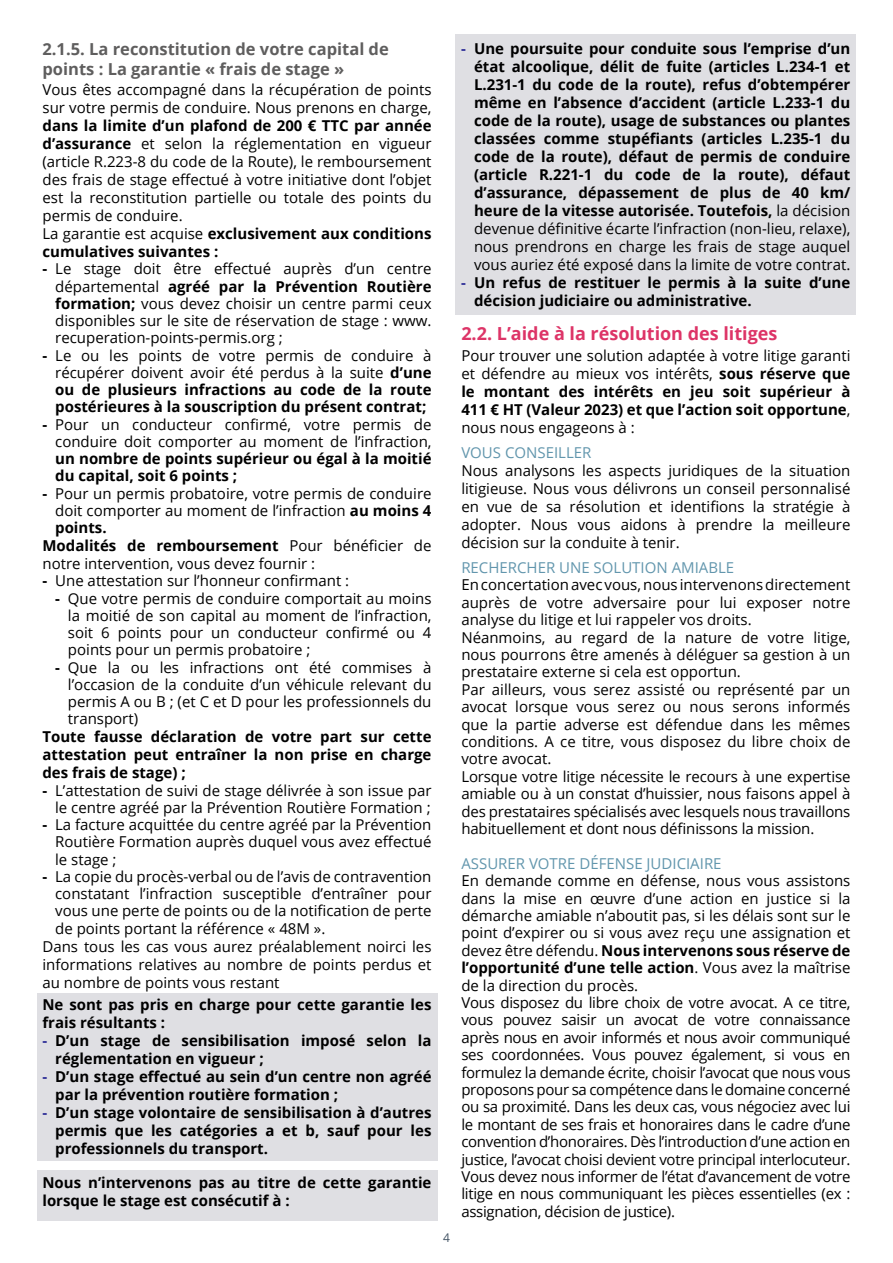
<style>
.page{position:relative;width:893px;height:1263px;background:#fff}
.page>*{position:absolute;margin:0;border:0;box-sizing:border-box;transform-origin:0 0}
.t1{font:700 18px "Open Sans";color:#dd3467}
.t2{font:700 16.5px/19.8px "Open Sans";color:#5f5e5e}
.t3{font:15px/18px "Open Sans";color:#000;text-align:justify}
.t4{font:700 15px/18px "Open Sans";color:#000}
.t5{font:15px/17.4px "Open Sans";letter-spacing:-.02em;color:#000}
.t6{font:15px "Open Sans";color:#6296ad}
.t7{font:12px "Open Sans";color:#435464}
.s1{font-weight:700}
.s2{font-weight:400}
.s3{color:#339}
</style>
<div class="page">
<div style="left:37px;top:993px;width:400px;height:168px;background:#dfdfe3"></div>
<div style="left:37px;top:1170px;width:400px;height:50px;background:#dfdfe3"></div>
<div style="left:455px;top:34px;width:401px;height:281px;background:#dfdfe3"></div>
<p class="t2" style="left:43px;top:39px;width:348px">2.1.5. La reconstitution de votre capital de points : La garantie « frais de stage »</p>
<p class="t3" style="left:43px;top:80px;width:391px">Vous êtes accompagné dans la récupération de points sur votre permis de conduire. Nous prenons en charge,</p>
<p class="t3" style="left:43px;top:116px;width:391px;text-align:left"><span class="s1">dans la limite d’un plafond de 200 € TTC par année d’assurance</span> et selon la réglementation en vigueur (article R.223-8 du code de la Route), le remboursement des frais de stage effectué à votre initiative dont l’objet est la reconstitution partielle ou totale des points du permis de conduire.<br>La garantie est acquise <span class="s1">exclusivement aux conditions cumulatives suivantes :</span></p>
<p class="t3" style="left:55px;top:260px;width:378px;line-height:17.2px;text-indent:-13px"><span class="s1">-</span> Le stage doit être effectué auprès d’un centre départemental <span class="s1">agréé par la Prévention Routière formation;</span> vous devez choisir un centre parmi ceux disponibles sur le site de réservation de stage : www. recuperation-points-permis.org ;</p>
<p class="t4" style="left:55px;top:346px;width:378px;line-height:17.2px;text-align:justify;text-indent:-13px">- <span class="s2">Le ou les points de votre permis de conduire à récupérer doivent avoir été perdus à la suite</span> d’une ou de plusieurs infractions au code de la route postérieures à la souscription du présent contrat;</p>
<p class="t3" style="left:42px;top:415px;width:391px;line-height:17.2px;text-align:right"><span class="s1">-</span> Pour un conducteur confirmé, votre permis de conduire doit comporter au moment de l’infraction,</p>
<p class="t4" style="left:55px;top:450px;width:378px;line-height:17.2px">un nombre de points supérieur ou égal à la moitié du capital, soit 6 points ;</p>
<p class="t3" style="left:42px;top:484px;width:391px"><span class="s1">-</span> Pour un permis probatoire, votre permis de conduire</p>
<p class="t3" style="left:55px;top:501px;width:378px">doit comporter au moment de l’infraction <span class="s1">au moins 4</span></p>
<p class="t4" style="left:55px;top:518px;width:53px">points.</p>
<p class="t4" style="left:42px;top:536px;width:391px">Modalités de remboursement <span class="s2">Pour bénéficier de</span></p>
<p class="t3" style="left:42px;top:554px;width:274px">notre intervention, vous devez fournir :</p>
<p class="t3" style="left:42px;top:571px;width:308px"><span class="s1">-</span> Une attestation sur l’honneur confirmant :</p>
<p class="t3" style="left:68px;top:589px;width:365px;line-height:17.2px;text-indent:-13px"><span class="s1">-</span> Que votre permis de conduire comportait au moins la moitié de son capital au moment de l’infraction, soit 6 points pour un conducteur confirmé ou 4 points pour un permis probatoire ;</p>
<p class="t3" style="left:68px;top:658px;width:365px;line-height:17.2px;text-indent:-13px"><span class="s1">-</span> Que la ou les infractions ont été commises à l’occasion de la conduite d’un véhicule relevant du permis A ou B ; (et C et D pour les professionnels du transport)</p>
<p class="t4" style="left:42px;top:728px;width:391px;text-align:justify">Toute fausse déclaration de votre part sur cette attestation peut entraîner la non prise en charge des frais de stage) ;</p>
<p class="t3" style="left:42px;top:781px;width:391px;line-height:17.2px;text-align:right"><span class="s1">-</span> L’attestation de suivi de stage délivrée à son issue par le centre agréé par la Prévention Routière Formation ;</p>
<p class="t3" style="left:55px;top:816px;width:378px;line-height:17.2px;text-indent:-13px"><span class="s1">-</span> La facture acquittée du centre agréé par la Prévention Routière Formation auprès duquel vous avez effectué le stage ;</p>
<p class="t3" style="left:42px;top:867px;width:391px"><span class="s1">-</span> La copie du procès-verbal ou de l’avis de contravention</p>
<p class="t3" style="left:55px;top:884px;width:378px">constatant l’infraction susceptible d’entraîner pour</p>
<p class="t3" style="left:55px;top:901px;width:378px">vous une perte de points ou de la notification de perte</p>
<p class="t3" style="left:55px;top:919px;width:272px">de points portant la référence « 48M ».</p>
<p class="t3" style="left:42px;top:937px;width:391px">Dans tous les cas vous aurez préalablement noirci les</p>
<p class="t3" style="left:42px;top:955px;width:391px">informations relatives au nombre de points perdus et</p>
<p class="t3" style="left:42px;top:973px;width:239px">au nombre de points vous restant</p>
<p class="t4" style="left:42px;top:995px;width:391px">Ne sont pas pris en charge pour cette garantie les frais résultants :</p>
<p class="t4" style="left:55px;top:1031px;width:378px;text-indent:-13px"><span class="s3">-</span> D’un stage de sensibilisation imposé selon la réglementation en vigueur ;</p>
<p class="t4" style="left:55px;top:1067px;width:378px;text-indent:-13px"><span class="s3">-</span> D’un stage effectué au sein d’un centre non agréé par la prévention routière formation ;</p>
<p class="t4" style="left:55px;top:1103px;width:378px;text-align:justify;text-indent:-13px"><span class="s3">-</span> D’un stage volontaire de sensibilisation à d’autres permis que les catégories a et b, sauf pour les professionnels du transport.</p>
<p class="t4" style="left:42px;top:1173px;width:391px">Nous n’intervenons pas au titre de cette garantie lorsque le stage est consécutif à :</p>
<p class="t7" style="left:443px;top:1229px;width:8px">4</p>
<p class="t4" style="left:474px;top:39px;width:378px;text-align:justify;text-indent:-13px"><span class="s3">-</span> Une poursuite pour conduite sous l’emprise d’un état alcoolique, délit de fuite (articles L.234-1 et L.231-1 du code de la route), refus d’obtempérer même en l’absence d’accident (article L.233-1 du code de la route), usage de substances ou plantes classées comme stupéfiants (articles L.235-1 du code de la route), défaut de permis de conduire (article R.221-1 du code de la route), défaut d’assurance, dépassement de plus de 40 km/ heure de la vitesse autorisée. Toutefois, <span class="s2">la décision devenue définitive écarte l’infraction (non-lieu, relaxe), nous prendrons en charge les frais de stage auquel vous auriez été exposé dans la limite de votre contrat.</span></p>
<p class="t4" style="left:474px;top:273px;width:378px;text-indent:-13px"><span class="s3">-</span> Un refus de restituer le permis à la suite d’une décision judiciaire ou administrative.</p>
<p class="t1" style="left:461px;top:321px;width:318px">2.2. L’aide à la résolution des litiges</p>
<p class="t3" style="left:461px;top:346px;width:391px">Pour trouver une solution adaptée à votre litige garanti et défendre au mieux vos intérêts, <span class="s1">sous réserve que le montant des intérêts en jeu soit supérieur à 411 € HT (Valeur 2023) et que l’action soit opportune</span>, nous nous engageons à :</p>
<p class="t6" style="left:461px;top:442px;width:132px">VOUS CONSEILLER</p>
<p class="t3" style="left:461px;top:461px;width:391px">Nous analysons les aspects juridiques de la situation litigieuse. Nous vous délivrons un conseil personnalisé en vue de sa résolution et identifions la stratégie à adopter. Nous vous aidons à prendre la meilleure décision sur la conduite à tenir.</p>
<p class="t6" style="left:461px;top:557px;width:274px">RECHERCHER UNE SOLUTION AMIABLE</p>
<p class="t3" style="left:461px;top:576px;width:391px;line-height:17.4px;text-align:left">En concertation avec vous, nous intervenons directement auprès de votre adversaire pour lui exposer notre analyse du litige et lui rappeler vos droits.<br>Néanmoins, au regard de la nature de votre litige, nous pourrons être amenés à déléguer sa gestion à un prestataire externe si cela est opportun.<br>Par ailleurs, vous serez assisté ou représenté par un avocat lorsque vous serez ou nous serons informés que la partie adverse est défendue dans les mêmes conditions. A ce titre, vous disposez du libre choix de votre avocat.<br>Lorsque votre litige nécessite le recours à une expertise amiable ou à un constat d’huissier, nous faisons appel à des prestataires spécialisés avec lesquels nous travaillons habituellement et dont nous définissons la mission.</p>
<p class="t6" style="left:461px;top:853px;width:262px">ASSURER VOTRE DÉFENSE JUDICIAIRE</p>
<p class="t5" style="left:461px;top:872px;width:391px">En demande comme en défense, nous vous assistons dans la mise en œuvre d’une action en justice si la démarche amiable n’aboutit pas, si les délais sont sur le point d’expirer ou si vous avez reçu une assignation et devez être défendu. <span class="s1">Nous intervenons sous réserve de l’opportunité d’une telle action</span>. Vous avez la maîtrise de la direction du procès.<br>Vous disposez du libre choix de votre avocat. A ce titre, vous pouvez saisir un avocat de votre connaissance après nous en avoir informés et nous avoir communiqué ses coordonnées. Vous pouvez également, si vous en formulez la demande écrite, choisir l’avocat que nous vous proposons pour sa compétence dans le domaine concerné ou sa proximité. Dans les deux cas, vous négociez avec lui le montant de ses frais et honoraires dans le cadre d’une convention d’honoraires. Dès l’introduction d’une action en justice, l’avocat choisi devient votre principal interlocuteur.<br>Vous devez nous informer de l’état d’avancement de votre litige en nous communiquant les pièces essentielles (ex : assignation, décision de justice).</p>
</div>
